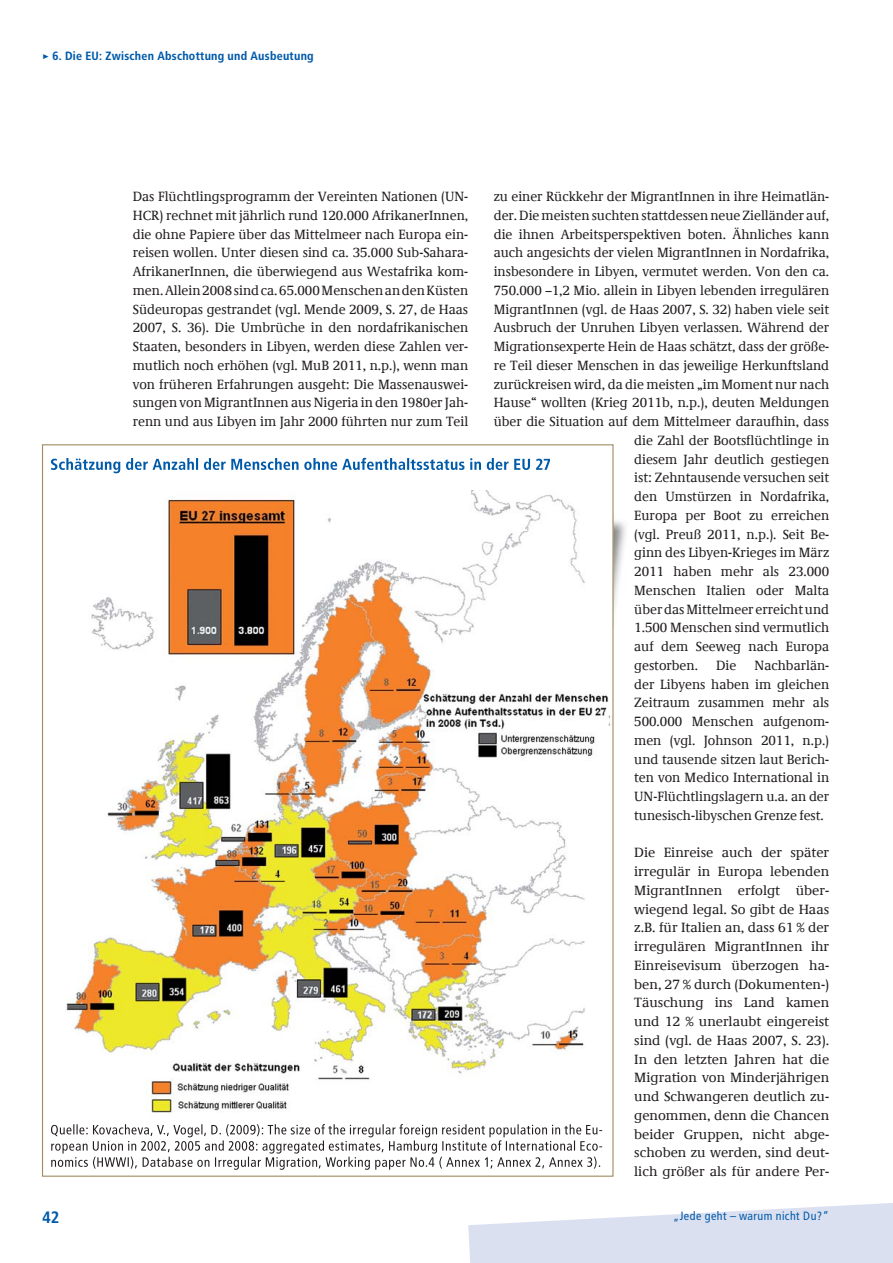
<style>
.page{position:relative;width:893px;height:1263px;background:#fff}
.page>*{position:absolute;margin:0;border:0;box-sizing:border-box;transform-origin:0 0}
.t1{font:16.5px "Transit Print OT Bld";color:#005aaa}
.t2{font:13.5px/18.8px "Demos Com";color:#231f20;text-align:justify}
.t3{font:12px "Transit Print OT Bld";color:#005aaa}
.t4{font:12px "Transit Print OT";color:#005aaa}
</style>
<div class="page">
<img style="left:613px;top:513px;width:13px;height:115px">
<img style="left:66px;top:490px;width:545px;height:623px">
<svg style="left:51px;top:1124px;width:842px;height:139px"></svg>
<svg style="left:51px;top:458px;width:499px;height:15px"></svg>
<p class="t3" style="left:43px;top:50px;width:273px">▸ 6. Die EU: Zwischen Abschottung und Ausbeutung</p>
<p class="t2" style="left:133px;top:189px;width:337px">Das Flüchtlingsprogramm der Vereinten Nationen (UN-HCR) rechnet mit jährlich rund 120.000 AfrikanerInnen, die ohne Papiere über das Mittelmeer nach Europa ein&shy;reisen wollen. Unter diesen sind ca. 35.000 Sub-Sahara-AfrikanerInnen, die überwiegend aus Westafrika kom&shy;men. Allein 2008 sind ca. 65.000 Menschen an den Küsten Südeuropas gestrandet (vgl. Mende 2009, S. 27, de Haas 2007, S. 36). Die Umbrüche in den nordafrikanischen Staaten, besonders in Libyen, werden diese Zahlen ver&shy;mutlich noch erhöhen (vgl. MuB 2011, n.p.), wenn man von früheren Erfahrungen ausgeht: Die Massenauswei&shy;sungen von MigrantInnen aus Nigeria in den 1980er Jah&shy;renn und aus Libyen im Jahr 2000 führten nur zum Teil</p>
<p class="t2" style="left:494px;top:189px;width:337px">zu einer Rückkehr der MigrantInnen in ihre Heimatlän-</p>
<p class="t2" style="left:494px;top:207px;width:337px">der. Die meisten suchten stattdessen neue Zielländer auf,</p>
<p class="t2" style="left:494px;top:226px;width:337px">die ihnen Arbeitsperspektiven boten. Ähnliches kann</p>
<p class="t2" style="left:494px;top:245px;width:337px">auch angesichts der vielen MigrantInnen in Nordafrika,</p>
<p class="t2" style="left:494px;top:264px;width:337px">insbesondere in Libyen, vermutet werden. Von den ca.</p>
<p class="t2" style="left:494px;top:282px;width:337px">750.000 –1,2 Mio. allein in Libyen lebenden irregulären</p>
<p class="t2" style="left:494px;top:301px;width:337px">MigrantInnen (vgl. de Haas 2007, S. 32) haben viele seit</p>
<p class="t2" style="left:494px;top:320px;width:337px">Ausbruch der Unruhen Libyen verlassen. Während der</p>
<p class="t2" style="left:494px;top:339px;width:337px">Migrationsexperte Hein de Haas schätzt, dass der größe-</p>
<p class="t2" style="left:494px;top:357px;width:337px">re Teil dieser Menschen in das jeweilige Herkunftsland</p>
<p class="t2" style="left:494px;top:376px;width:337px">zurückreisen wird, da die meisten „im Moment nur nach</p>
<p class="t2" style="left:494px;top:395px;width:337px">Hause“ wollten (Krieg 2011b, n.p.), deuten Meldungen</p>
<p class="t2" style="left:494px;top:414px;width:337px">über die Situation auf dem Mittelmeer daraufhin, dass</p>
<p class="t2" style="left:634px;top:432px;width:196px">die Zahl der Bootsflüchtlinge in</p>
<p class="t2" style="left:634px;top:451px;width:196px">diesem Jahr deutlich gestiegen</p>
<p class="t2" style="left:634px;top:470px;width:196px">ist: Zehntausende versuchen seit</p>
<p class="t2" style="left:634px;top:489px;width:196px">den Umstürzen in Nordafrika,</p>
<p class="t2" style="left:634px;top:507px;width:196px">Europa per Boot zu erreichen</p>
<p class="t2" style="left:634px;top:526px;width:196px">(vgl. Preuß 2011, n.p.). Seit Be-</p>
<p class="t2" style="left:634px;top:545px;width:196px">ginn des Libyen-Krieges im März</p>
<p class="t2" style="left:634px;top:564px;width:196px">2011 haben mehr als 23.000</p>
<p class="t2" style="left:634px;top:582px;width:196px">Menschen Italien oder Malta</p>
<p class="t2" style="left:634px;top:601px;width:196px">über das Mittelmeer erreicht und</p>
<p class="t2" style="left:634px;top:620px;width:196px">1.500 Menschen sind vermutlich</p>
<p class="t2" style="left:634px;top:639px;width:196px">auf dem Seeweg nach Europa</p>
<p class="t2" style="left:634px;top:657px;width:65px">gestorben.</p>
<p class="t2" style="left:716px;top:657px;width:22px">Die</p>
<p class="t2" style="left:634px;top:657px;width:196px;text-indent:120px">Nachbarlän&shy;der Libyens haben im gleichen Zeitraum zusammen mehr als 500.000 Menschen aufgenom&shy;men (vgl. Johnson 2011, n.p.) und tausende sitzen laut Berich&shy;ten von Medico International in UN-Flüchtlingslagern u.a. an der tunesisch-libyschen Grenze fest.</p>
<p class="t2" style="left:634px;top:845px;width:196px">Die Einreise auch der später irregulär in Europa lebenden MigrantInnen erfolgt über&shy;wiegend legal. So gibt de Haas z.B. für Italien an, dass 61 % der irregulären MigrantInnen ihr Einreisevisum überzogen ha&shy;ben, 27 % durch (Dokumenten-)<br>Täuschung ins Land kamen und 12 % unerlaubt eingereist sind (vgl. de Haas 2007, S. 23).<br>In den letzten Jahren hat die Migration von Minderjährigen und Schwangeren deutlich zu&shy;genommen, denn die Chancen beider Gruppen, nicht abge&shy;schoben zu werden, sind deut&shy;lich größer als für andere Per-</p>
<p class="t1" style="left:43px;top:1210px;width:19px">42</p>
<p class="t4" style="left:673px;top:1210px;width:157px">„Jede geht – warum nicht Du?“</p>
</div>
